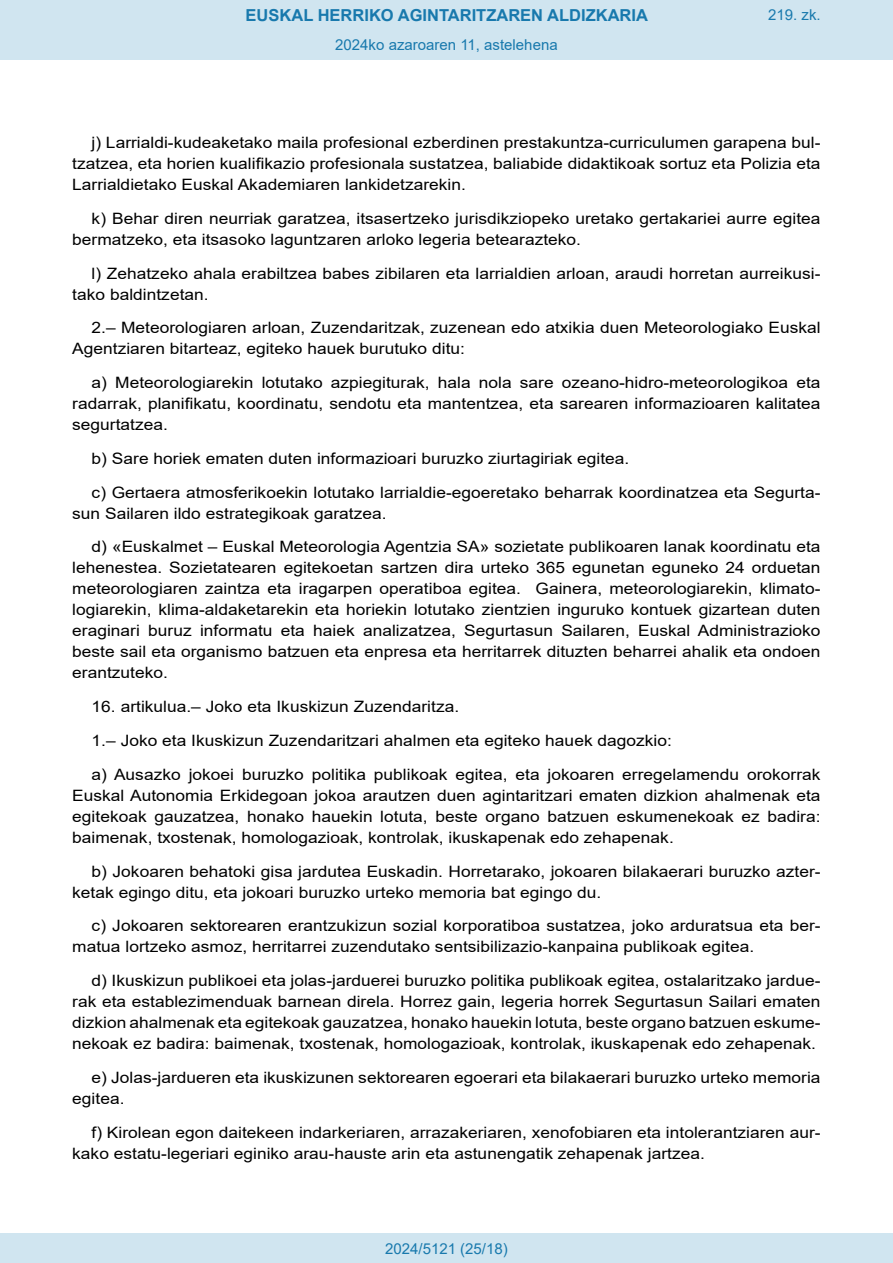
<style>
.page{position:relative;width:893px;height:1263px;background:#fff}
.page>*{position:absolute;margin:0;border:0;box-sizing:border-box;transform-origin:0 0}
.t1{font:700 16.5px "Arial";color:#1879ad}
.BOPVDetalle{font:15.6px/21px "Arial";color:#000;scale:1.11 1}
.Paginacion_Centro{font:15px "Arial";color:#1879ad}
</style>
<div class="page">
<div style="left:0;top:0;width:893px;height:60px;background:#d0e5f0"></div>
<div style="left:0;top:1233px;width:893px;height:30px;background:#d0e5f0"></div>
<p class="t1" style="left:246px;top:3px;width:404px">EUSKAL HERRIKO AGINTARITZAREN ALDIZKARIA</p>
<p class="Paginacion_Centro" style="left:335px;top:35px;width:224px">2024ko azaroaren 11, astelehena</p>
<p class="Paginacion_Centro" style="left:768px;top:5px;width:54px">219. zk.</p>
<p class="BOPVDetalle" style="left:72px;top:132px;width:676px;text-align:justify;text-indent:19px">j) Larrialdi-kudeaketako maila profesional ezberdinen prestakuntza-curriculumen garapena bul&shy;tzatzea, eta horien kualifikazio profesionala sustatzea, baliabide didaktikoak sortuz eta Polizia eta Larrialdietako Euskal Akademiaren lankidetzarekin.</p>
<p class="BOPVDetalle" style="left:72px;top:208px;width:676px;text-indent:19px">k) Behar diren neurriak garatzea, itsasertzeko jurisdikziopeko uretako gertakariei aurre egitea bermatzeko, eta itsasoko laguntzaren arloko legeria betearazteko.</p>
<p class="BOPVDetalle" style="left:72px;top:263px;width:676px;text-indent:19px">l) Zehatzeko ahala erabiltzea babes zibilaren eta larrialdien arloan, araudi horretan aurreikusi&shy;tako baldintzetan.</p>
<p class="BOPVDetalle" style="left:72px;top:317px;width:676px;text-indent:19px">2.– Meteorologiaren arloan, Zuzendaritzak, zuzenean edo atxikia duen Meteorologiako Euskal<br>Agentziaren bitarteaz, egiteko hauek burutuko ditu:</p>
<p class="BOPVDetalle" style="left:72px;top:372px;width:676px;text-align:justify;text-indent:19px">a) Meteorologiarekin lotutako azpiegiturak, hala nola sare ozeano-hidro-meteorologikoa eta radarrak, planifikatu, koordinatu, sendotu eta mantentzea, eta sarearen informazioaren kalitatea segurtatzea.</p>
<p class="BOPVDetalle" style="left:92px;top:448px;width:486px">b) Sare horiek ematen duten informazioari buruzko ziurtagiriak egitea.</p>
<p class="BOPVDetalle" style="left:72px;top:482px;width:676px;text-indent:19px">c) Gertaera atmosferikoekin lotutako larrialdie-egoeretako beharrak koordinatzea eta Segurta&shy;sun Sailaren ildo estrategikoak garatzea.</p>
<p class="BOPVDetalle" style="left:72px;top:536px;width:676px;text-align:justify;text-indent:19px">d) «Euskalmet – Euskal Meteorologia Agentzia SA» sozietate publikoaren lanak koordinatu eta lehenestea. Sozietatearen egitekoetan sartzen dira urteko 365 egunetan eguneko 24 orduetan meteorologiaren zaintza eta iragarpen operatiboa egitea. Gainera, meteorologiarekin, klimato&shy;logiarekin, klima-aldaketarekin eta horiekin lotutako zientzien inguruko kontuek gizartean duten eraginari buruz informatu eta haiek analizatzea, Segurtasun Sailaren, Euskal Administrazioko beste sail eta organismo batzuen eta enpresa eta herritarrek dituzten beharrei ahalik eta ondoen erantzuteko.</p>
<p class="BOPVDetalle" style="left:92px;top:696px;width:333px">16. artikulua.– Joko eta Ikuskizun Zuzendaritza.</p>
<p class="BOPVDetalle" style="left:92px;top:730px;width:524px">1.– Joko eta Ikuskizun Zuzendaritzari ahalmen eta egiteko hauek dagozkio:</p>
<p class="BOPVDetalle" style="left:72px;top:764px;width:676px;text-align:justify;text-indent:19px">a) Ausazko jokoei buruzko politika publikoak egitea, eta jokoaren erregelamendu orokorrak Euskal Autonomia Erkidegoan jokoa arautzen duen agintaritzari ematen dizkion ahalmenak eta egitekoak gauzatzea, honako hauekin lotuta, beste organo batzuen eskumenekoak ez badira: baimenak, txostenak, homologazioak, kontrolak, ikuskapenak edo zehapenak.</p>
<p class="BOPVDetalle" style="left:72px;top:860px;width:676px;text-indent:19px">b) Jokoaren behatoki gisa jardutea Euskadin. Horretarako, jokoaren bilakaerari buruzko azter&shy;ketak egingo ditu, eta jokoari buruzko urteko memoria bat egingo du.</p>
<p class="BOPVDetalle" style="left:72px;top:915px;width:676px;text-indent:19px">c) Jokoaren sektorearen erantzukizun sozial korporatiboa sustatzea, joko arduratsua eta ber&shy;matua lortzeko asmoz, herritarrei zuzendutako sentsibilizazio-kanpaina publikoak egitea.</p>
<p class="BOPVDetalle" style="left:72px;top:970px;width:676px;text-align:justify;text-indent:19px">d) Ikuskizun publikoei eta jolas-jarduerei buruzko politika publikoak egitea, ostalaritzako jardue&shy;rak eta establezimenduak barnean direla. Horrez gain, legeria horrek Segurtasun Sailari ematen dizkion ahalmenak eta egitekoak gauzatzea, honako hauekin lotuta, beste organo batzuen eskume&shy;nekoak ez badira: baimenak, txostenak, homologazioak, kontrolak, ikuskapenak edo zehapenak.</p>
<p class="BOPVDetalle" style="left:72px;top:1067px;width:676px;text-indent:19px">e) Jolas-jardueren eta ikuskizunen sektorearen egoerari eta bilakaerari buruzko urteko memoria egitea.</p>
<p class="BOPVDetalle" style="left:72px;top:1121px;width:676px;text-indent:19px">f) Kirolean egon daitekeen indarkeriaren, arrazakeriaren, xenofobiaren eta intolerantziaren aur&shy;kako estatu-legeriari eginiko arau-hauste arin eta astunengatik zehapenak jartzea.</p>
<p class="Paginacion_Centro" style="left:385px;top:1238px;width:124px">2024/5121 (25/18)</p>
</div>
